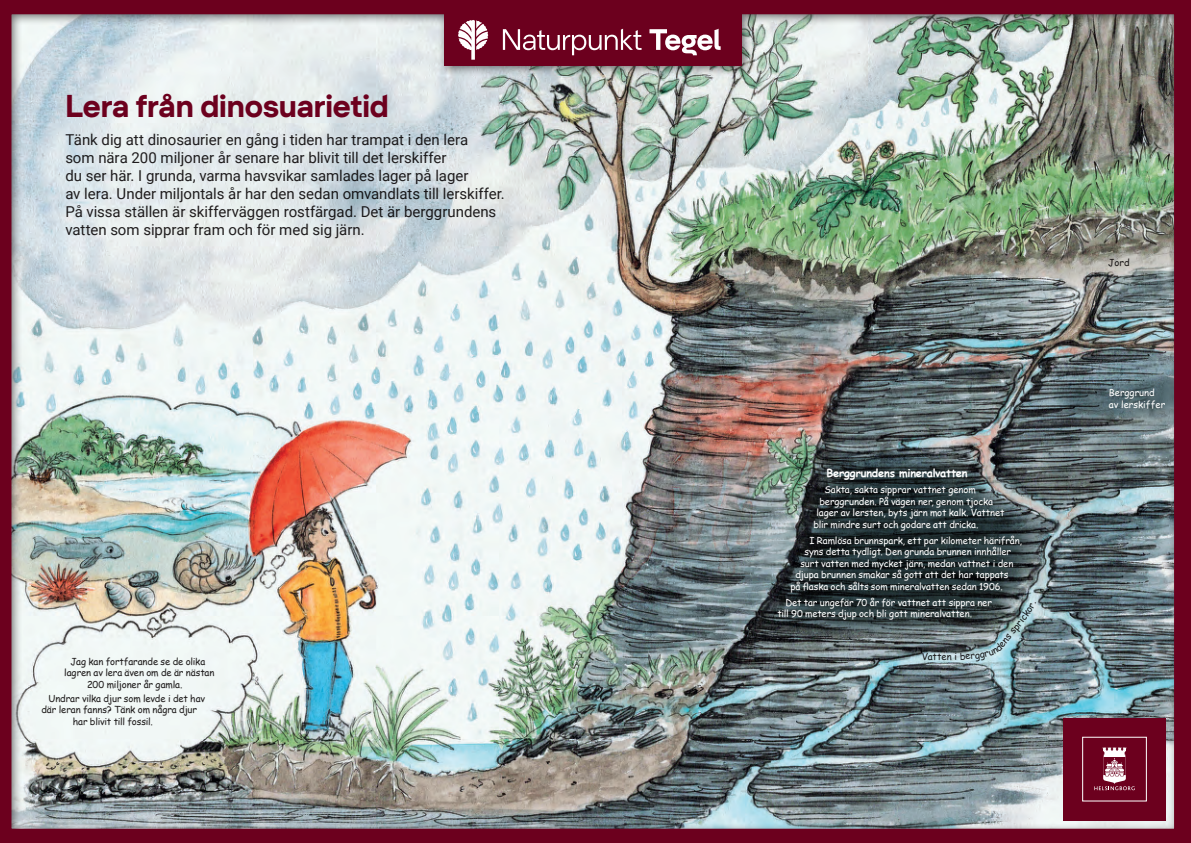
<style>
.page{position:relative;width:1191px;height:843px;background:#fff}
.page>*{position:absolute;margin:0;border:0;box-sizing:border-box;transform-origin:0 0}
.t1{font:700 32px "Helsingborg Sans";letter-spacing:-.005em;color:#6c001e}
.t2{font:15px/18px "Roboto";letter-spacing:-.005em;color:#231f20}
.t3{font:700 11px "Comic Sans MS";letter-spacing:-.02em;color:#fff}
.t4{font:9.5px/11.5px "Comic Sans MS";letter-spacing:-.01em;color:#fff}
.t5{font:9.5px "Comic Sans MS";letter-spacing:-.01em;color:#231f20}
</style>
<div class="page">
<img style="left:0;top:0;width:1191px;height:842px">
<div style="left:444px;top:14px;width:297px;height:51px;background:#6c001e"></div>
<svg style="left:458px;top:20px;width:30px;height:40px"></svg>
<svg style="left:503px;top:29px;width:217px;height:26px"></svg>
<div style="left:1063px;top:717px;width:102px;height:102px;background:#6c001e"></div>
<svg style="left:1094px;top:747px;width:40px;height:42px"></svg>
<svg style="left:922px;top:652px;width:14px;height:8px"></svg>
<svg style="left:947px;top:602px;width:89px;height:58px;background:#708387"></svg>
<h1 class="t1" style="left:65px;top:86px;width:325px">Lera från dinosuarietid</h1>
<p class="t2" style="left:65px;top:130px;width:441px">Tänk dig att dinosaurier en gång i tiden har trampat i den lera<br>som nära 200 miljoner år senare har blivit till det lerskiffer<br>du ser här. I grunda, varma havsvikar samlades lager på lager<br>av lera. Under miljontals år har den sedan omvandlats till lerskiffer.<br>På vissa ställen är skifferväggen rostfärgad. Det är berggrundens vatten som sipprar fram och för med sig järn.</p>
<p class="t5" style="left:70px;top:653px;width:136px">Jag kan fortfarande se de olika</p>
<p class="t5" style="left:64px;top:665px;width:152px">lagren av lera även om de är nästan</p>
<p class="t5" style="left:87px;top:676px;width:97px">200 miljoner år gamla.</p>
<p class="t5" style="left:48px;top:690px;width:158px">Undrar vilka djur som levde i det hav</p>
<p class="t5" style="left:41px;top:702px;width:157px">där leran fanns? Tänk om några djur</p>
<p class="t5" style="left:73px;top:713px;width:82px">har blivit till fossil.</p>
<p class="t3" style="left:826px;top:464px;width:143px">Berggrundens mineralvatten</p>
<p class="t4" style="left:824px;top:483px;width:153px">Sakta, sakta sipprar vattnet genom</p>
<p class="t4" style="left:819px;top:495px;width:175px">berggrunden. På vägen ner, genom tjocka</p>
<p class="t4" style="left:816px;top:506px;width:190px">lager av lersten, byts järn mot kalk. Vattnet</p>
<p class="t4" style="left:813px;top:518px;width:167px">blir mindre surt och godare att dricka.</p>
<p class="t4" style="left:809px;top:534px;width:214px">I Ramlösa brunnspark, ett par kilometer härifrån,</p>
<p class="t4" style="left:804px;top:545px;width:208px">syns detta tydligt. Den grunda brunnen innhåller</p>
<p class="t4" style="left:800px;top:557px;width:214px">surt vatten med mycket järn, medan vattnet i den</p>
<p class="t4" style="left:795px;top:568px;width:214px">djupa brunnen smakar så gott att det har tappats</p>
<p class="t4" style="left:790px;top:580px;width:214px">på flaska och sålts som mineralvatten sedan 1906.</p>
<p class="t4" style="left:777px;top:596px;width:216px;text-indent:8px">Det tar ungefär 70 år för vattnet att sippra ner till 90 meters djup och bli gott mineralvatten.</p>
<p class="t5" style="left:937px;top:649px;width:11px">te</p>
<p class="t5" style="left:1108px;top:255px;width:23px">Jord</p>
<p class="t4" style="left:1108px;top:387px;width:58px">Berggrund av lerskiffer</p>
</div>
